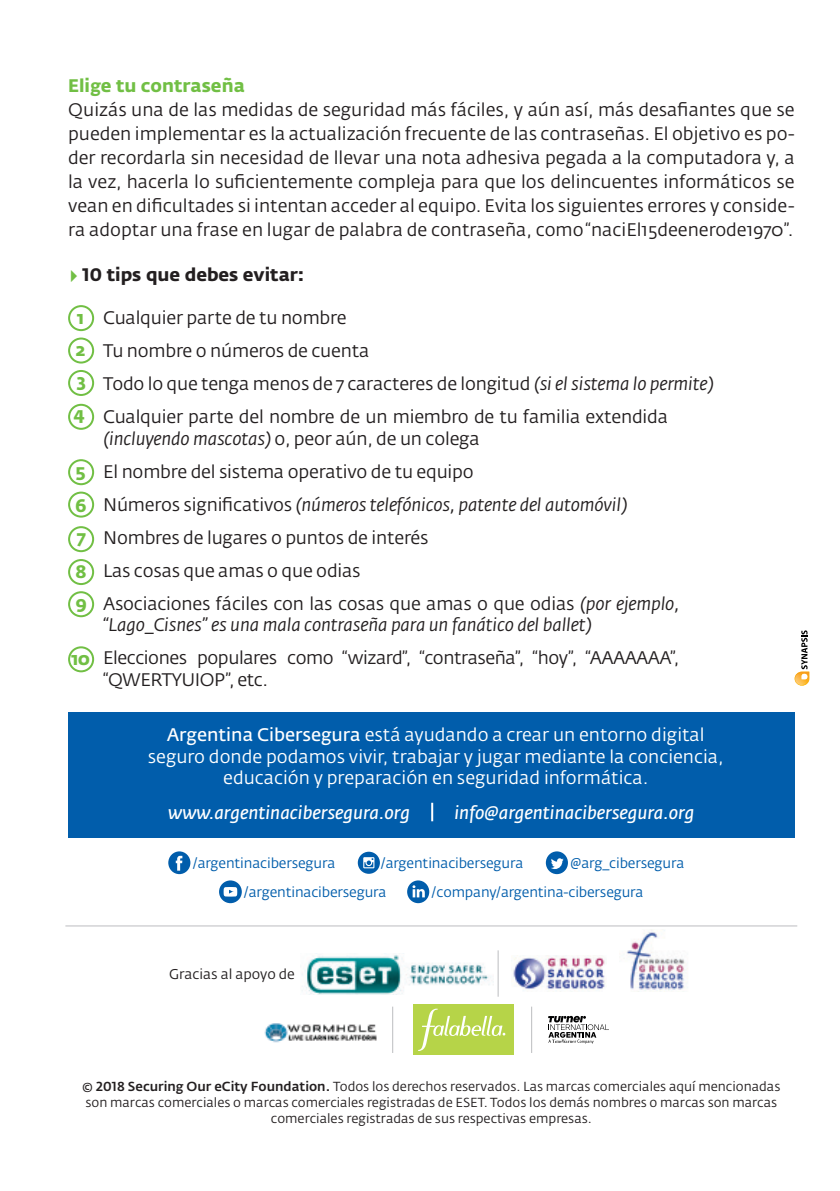
<style>
.page{position:relative;width:840px;height:1191px;background:#fff}
.page>*{position:absolute;margin:0;border:0;box-sizing:border-box;transform-origin:0 0}
.parrafo{font:18px/24px "Fedra Sans Alt Pro";letter-spacing:-.01em;color:#231f20}
.parrafo-2{font:italic 18px/21.6px "Fedra Sans Alt Pro";letter-spacing:-.01em;color:#231f20}
.parrafo-3{font:18px/21.6px "Fedra Sans Alt Pro";color:#fff;text-align:center}
.parrafo-4{font:italic 600 18px "Fedra Sans Alt Pro";color:#fff}
.titulos{font:700 18px "Fedra Sans Alt Pro";color:#71bf44}
.parrafo-5{font:700 18px "Fedra Sans Alt Pro";color:#231f20}
.parrafo-6{font:14px "Fedra Sans Alt Pro";letter-spacing:-.01em;color:#015dab}
.info-marcas{font:14px "Fedra Sans Alt Pro";color:#231f20}
.info-marcas-2{font:13px "Fedra Sans Alt Pro";color:#231f20}
.s1{color:#71bf44}
.s2{font-style:italic}
.s3{font-style:normal}
.s4{font-weight:600}
.s5{font-weight:500}
</style>
<div class="page">
<div style="left:68px;top:305px;width:26px;height:26px;border:2px solid #71bf44;border-radius:50%"></div>
<div style="left:68px;top:337px;width:26px;height:26px;border:2px solid #71bf44;border-radius:50%"></div>
<div style="left:68px;top:370px;width:26px;height:26px;border:2px solid #71bf44;border-radius:50%"></div>
<div style="left:68px;top:404px;width:26px;height:26px;border:2px solid #71bf44;border-radius:50%"></div>
<div style="left:68px;top:459px;width:26px;height:26px;border:2px solid #71bf44;border-radius:50%"></div>
<div style="left:68px;top:491px;width:26px;height:26px;border:2px solid #71bf44;border-radius:50%"></div>
<div style="left:68px;top:526px;width:26px;height:26px;border:2px solid #71bf44;border-radius:50%"></div>
<div style="left:68px;top:559px;width:26px;height:26px;border:2px solid #71bf44;border-radius:50%"></div>
<div style="left:68px;top:591px;width:26px;height:26px;border:2px solid #71bf44;border-radius:50%"></div>
<div style="left:68px;top:646px;width:26px;height:26px;border:2px solid #71bf44;border-radius:50%"></div>
<svg style="left:794px;top:630px;width:15px;height:55px"></svg>
<hr style="left:65px;top:925px;width:731px;height:1px;background:#bcbdc0">
<div style="left:68px;top:711px;width:726px;height:126px;background:#015dab"></div>
<svg style="left:431px;top:802px;width:2px;height:19px"></svg>
<svg style="left:407px;top:880px;width:22px;height:23px"></svg>
<svg style="left:168px;top:851px;width:22px;height:23px"></svg>
<svg style="left:545px;top:851px;width:22px;height:23px"></svg>
<svg style="left:357px;top:851px;width:22px;height:22px"></svg>
<svg style="left:219px;top:880px;width:23px;height:23px"></svg>
<hr style="left:497px;top:950px;width:1px;height:46px;background:#bcbdc0">
<img style="left:626px;top:929px;width:62px;height:62px">
<img style="left:513px;top:955px;width:93px;height:36px">
<img style="left:302px;top:954px;width:189px;height:40px">
<hr style="left:392px;top:1006px;width:1px;height:47px;background:#bcbdc0">
<hr style="left:531px;top:1006px;width:1px;height:47px;background:#bcbdc0">
<img style="left:264px;top:1023px;width:113px;height:20px">
<svg style="left:548px;top:1016px;width:60px;height:27px"></svg>
<div style="left:413px;top:1004px;width:100px;height:51px;background:#b6d448"></div>
<svg style="left:418px;top:1008px;width:87px;height:43px"></svg>
<p class="titulos" style="left:68px;top:74px;width:178px">Elige tu contraseña</p>
<p class="parrafo" style="left:68px;top:98px;width:727px;text-align:justify">Quizás una de las medidas de seguridad más fáciles, y aún así, más desafiantes que se pueden implementar es la actualización frecuente de las contraseñas. El objetivo es po&shy;der recordarla sin necesidad de llevar una nota adhesiva pegada a la computadora y, a la vez, hacerla lo suficientemente compleja para que los delincuentes informáticos se vean en dificultades si intentan acceder al equipo. Evita los siguientes errores y conside&shy;ra adoptar una frase en lugar de palabra de contraseña, como “naciEl15deenerode1970”.</p>
<p class="parrafo-5" style="left:69px;top:263px;width:237px"><span class="s1">▸</span> 10 tips que debes evitar:</p>
<p class="parrafo" style="left:103px;top:306px;width:245px">Cualquier parte de tu nombre</p>
<p class="parrafo" style="left:103px;top:339px;width:267px">Tu nombre o números de cuenta</p>
<p class="parrafo" style="left:103px;top:372px;width:611px">Todo lo que tenga menos de 7 caracteres de longitud <span class="s2">(si el sistema lo permite)</span></p>
<p class="parrafo" style="left:103px;top:406px;width:566px;line-height:21.6px">Cualquier parte del nombre de un miembro de tu familia extendida <span class="s2">(incluyendo mascotas)</span> o, peor aún, de un colega</p>
<p class="parrafo" style="left:103px;top:459px;width:372px">El nombre del sistema operativo de tu equipo</p>
<p class="parrafo-2" style="left:103px;top:493px;width:525px"><span class="s3">Números significativos</span> (números telefónicos, patente del automóvil)</p>
<p class="parrafo" style="left:103px;top:525px;width:327px">Nombres de lugares o puntos de interés</p>
<p class="parrafo" style="left:103px;top:558px;width:259px">Las cosas que amas o que odias</p>
<p class="parrafo-2" style="left:103px;top:592px;width:577px"><span class="s3">Asociaciones fáciles con las cosas que amas o que odias</span> (por ejemplo, “Lago_Cisnes” es una mala contraseña para un fanático del ballet)</p>
<p class="parrafo" style="left:103px;top:647px;width:577px;line-height:21.6px">Elecciones populares como “wizard”, “contraseña”, “hoy”, “AAAAAAA”, “QWERTYUIOP”, etc.</p>
<p class="titulos" style="left:77px;top:306px;width:9px">1</p>
<p class="titulos" style="left:75px;top:339px;width:12px">2</p>
<p class="titulos" style="left:77px;top:370px;width:11px">3</p>
<p class="titulos" style="left:74px;top:402px;width:13px">4</p>
<p class="titulos" style="left:75px;top:459px;width:12px">5</p>
<p class="titulos" style="left:75px;top:494px;width:13px">6</p>
<p class="titulos" style="left:77px;top:526px;width:11px">7</p>
<p class="titulos" style="left:75px;top:560px;width:13px">8</p>
<p class="titulos" style="left:75px;top:591px;width:13px">9</p>
<p class="titulos" style="left:71px;top:647px;width:21px">10</p>
<p class="parrafo-3" style="left:148px;top:724px;width:577px"><span class="s4">Argentina Cibersegura</span> está ayudando a crear un entorno digital seguro donde podamos vivir, trabajar y jugar mediante la conciencia, educación y preparación en seguridad informática.</p>
<p class="parrafo-4" style="left:168px;top:801px;width:243px">www.argentinacibersegura.org</p>
<p class="parrafo-4" style="left:454px;top:801px;width:241px">info@argentinacibersegura.org</p>
<p class="parrafo-6" style="left:192px;top:854px;width:144px">/argentinacibersegura</p>
<p class="parrafo-6" style="left:380px;top:854px;width:144px">/argentinacibersegura</p>
<p class="parrafo-6" style="left:570px;top:854px;width:115px">@arg_cibersegura</p>
<p class="parrafo-6" style="left:243px;top:883px;width:144px">/argentinacibersegura</p>
<p class="parrafo-6" style="left:431px;top:883px;width:214px">/company/argentina-cibersegura</p>
<p class="info-marcas" style="left:169px;top:965px;width:127px">Gracias al apoyo de</p>
<p class="info-marcas-2" style="left:82px;top:1078px;width:699px"><span class="s5">© 2018 Securing Our eCity Foundation.</span> Todos los derechos reservados. Las marcas comerciales aquí mencionadas</p>
<p class="info-marcas-2" style="left:85px;top:1094px;width:693px">son marcas comerciales o marcas comerciales registradas de ESET. Todos los demás nombres o marcas son marcas</p>
<p class="info-marcas-2" style="left:271px;top:1110px;width:322px">comerciales registradas de sus respectivas empresas.</p>
</div>
